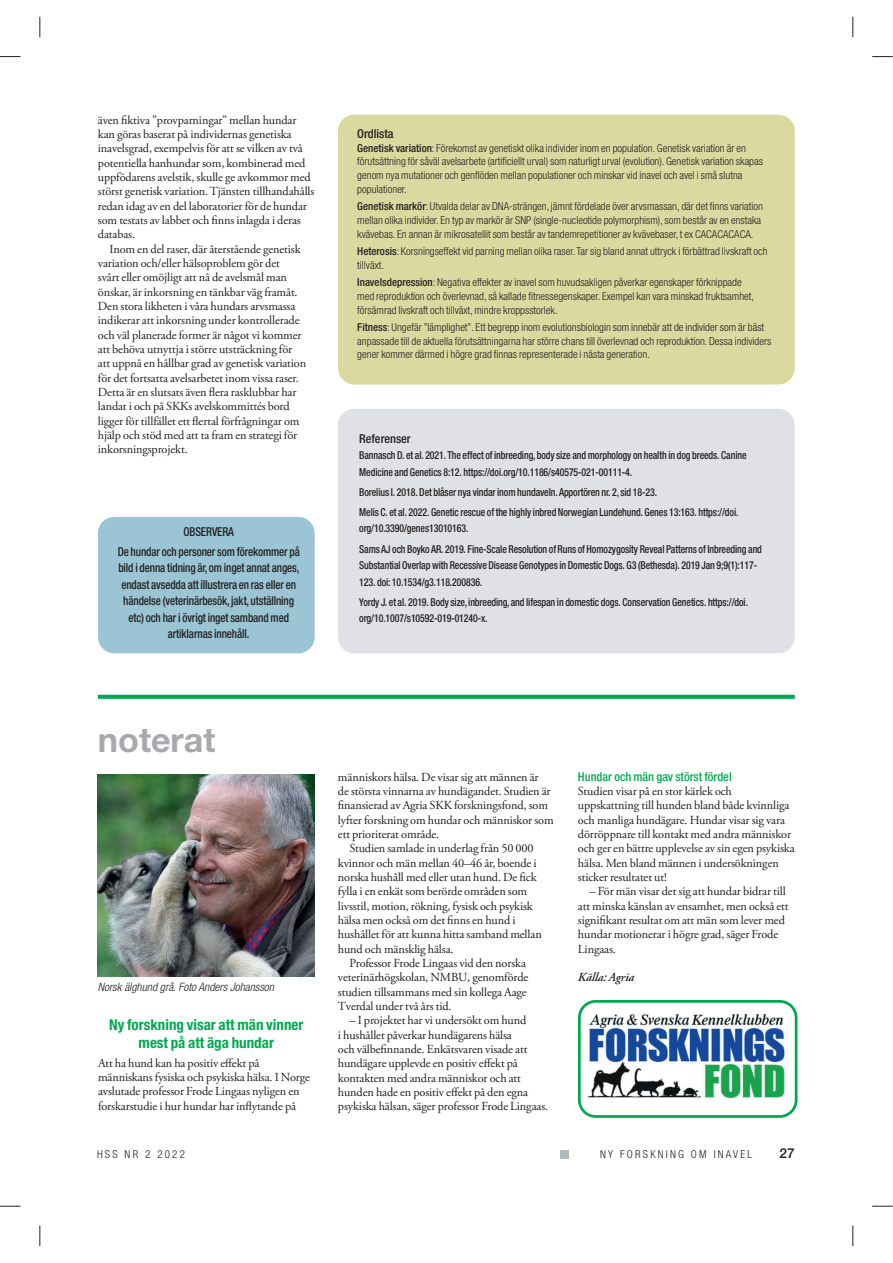
<style>
.page{position:relative;width:893px;height:1263px;background:#fff}
.page>*{position:absolute;margin:0;border:0;box-sizing:border-box;transform-origin:0 0}
.t1{font:700 34.2px "Helvetica Neue LT Std";color:#a8a9ad}
.t2{font:700 condensed 15px/18px "Helvetica Neue LT Std";color:#00a94e;text-align:center}
.t3{font:500 13.65px "Helvetica Neue LT Std";color:#231f20}
.t4{font:12.3px/14.4px "Adobe Garamond Pro";letter-spacing:-.01em;color:#231f20}
.t5{font:500 condensed 12.3px/16.4px "Helvetica Neue LT Std";letter-spacing:-.01em;color:#231f20;text-align:center;scale:.9 1}
.t6{font:500 condensed 12.3px "Helvetica Neue LT Std";color:#00a94e}
.t7{font:500 condensed 12.3px "Helvetica Neue LT Std";letter-spacing:-.01em;color:#231f20}
.t8{font:italic 600 12.3px "Adobe Garamond Pro";letter-spacing:-.01em;color:#231f20}
.t9{font:italic 300 condensed 11.55px "Helvetica Neue LT Std";color:#231f20}
.t10{font:300 condensed 10.95px/13.6px "Helvetica Neue LT Std";color:#231f20}
.t11{font:500 condensed 10.95px/16.4px "Helvetica Neue LT Std";letter-spacing:-.01em;color:#231f20;scale:.9 1}
.t12{font:300 condensed 10.95px "Helvetica Neue LT Std";letter-spacing:.2em;color:#231f20}
.s1{font-weight:500}
</style>
<div class="page">
<div style="left:338px;top:409px;width:457px;height:244px;background:#dfe1e4;border-radius:16px"></div>
<div style="left:338px;top:115px;width:457px;height:269px;background:#dad99f;border-radius:16px"></div>
<div style="left:98px;top:517px;width:217px;height:136px;background:#9bc5d4;border-radius:16px"></div>
<div style="left:560px;top:1150px;width:9px;height:8px;background:#b2b7bb"></div>
<div style="left:578px;top:1000px;width:219px;height:118px;border:3px solid #00a94e;border-radius:16px"></div>
<img style="left:587px;top:1014px;width:199px;height:84px">
<svg style="left:98px;top:695px;width:697px;height:4px;background:#0aac55"></svg>
<img style="left:98px;top:774px;width:217px;height:203px">
<svg style="left:0;top:56px;width:20px;height:1px"></svg>
<svg style="left:872px;top:56px;width:21px;height:1px"></svg>
<svg style="left:0;top:1206px;width:20px;height:1px"></svg>
<svg style="left:872px;top:1206px;width:21px;height:1px"></svg>
<svg style="left:40px;top:17px;width:1px;height:20px"></svg>
<svg style="left:40px;top:1226px;width:1px;height:20px"></svg>
<svg style="left:852px;top:17px;width:1px;height:20px"></svg>
<svg style="left:852px;top:1226px;width:1px;height:20px"></svg>
<p class="t4" style="left:98px;top:113px;width:218px">även fiktiva ”provparningar” mellan hundar kan göras baserat på individernas genetiska inavelsgrad, exempelvis för att se vilken av två potentiella hanhundar som, kombinerad med uppfödarens avelstik, skulle ge avkommor med störst genetisk variation. Tjänsten tillhandahålls redan idag av en del laboratorier för de hundar som testats av labbet och finns inlagda i deras databas.</p>
<p class="t4" style="left:98px;top:243px;width:210px;text-indent:12px">Inom en del raser, där återstående genetisk variation och/eller hälsoproblem gör det<br>svårt eller omöjligt att nå de avelsmål man önskar, är inkorsning en tänkbar väg framåt.<br>Den stora likheten i våra hundars arvsmassa indikerar att inkorsning under kontrollerade och väl planerade former är något vi kommer att behöva utnyttja i större utsträckning för att uppnå en hållbar grad av genetisk variation för det fortsatta avelsarbetet inom vissa raser.<br>Detta är en slutsats även flera rasklubbar har landat i och på SKKs avelskommittés bord ligger för tillfället ett flertal förfrågningar om hjälp och stöd med att ta fram en strategi för inkorsningsprojekt.</p>
<p class="t5" style="left:118px;top:522px;width:204px;line-height:20.2px">OBSERVERA<br>De hundar och personer som förekommer på</p>
<p class="t5" style="left:118px;top:561px;width:203px">bild i denna tidning är, om inget annat anges, endast avsedda att illustrera en ras eller en händelse (veterinärbesök, jakt, utställning etc) och har i övrigt inget samband med artiklarnas innehåll.</p>
<p class="t7" style="left:357px;top:129px;width:38px">Ordlista</p>
<p class="t10" style="left:357px;top:142px;width:407px"><span class="s1">Genetisk variation</span>: Förekomst av genetiskt olika individer inom en population. Genetisk variation är en förutsättning för såväl avelsarbete (artificiellt urval) som naturligt urval (evolution). Genetisk variation skapas genom nya mutationer och genflöden mellan populationer och minskar vid inavel och avel i små slutna populationer.</p>
<p class="t10" style="left:357px;top:201px;width:407px"><span class="s1">Genetisk markör</span>: Utvalda delar av DNA-strängen, jämnt fördelade över arvsmassan, där det finns variation mellan olika individer. En typ av markör är SNP (single-nucleotide polymorphism), som består av en enstaka kvävebas. En annan är mikrosatellit som består av tandemrepetitioner av kvävebaser, t ex CACACACACA.</p>
<p class="t10" style="left:357px;top:245px;width:412px"><span class="s1">Heterosis</span>: Korsningseffekt vid parning mellan olika raser. Tar sig bland annat uttryck i förbättrad livskraft och tillväxt.</p>
<p class="t10" style="left:357px;top:277px;width:398px"><span class="s1">Inavelsdepression</span>: Negativa effekter av inavel som huvudsakligen påverkar egenskaper förknippade med reproduktion och överlevnad, så kallade fitnessegenskaper. Exempel kan vara minskad fruktsamhet, försämrad livskraft och tillväxt, mindre kroppsstorlek.</p>
<p class="t10" style="left:357px;top:321px;width:415px"><span class="s1">Fitness</span>: Ungefär ”lämplighet”. Ett begrepp inom evolutionsbiologin som innebär att de individer som är bäst anpassade till de aktuella förutsättningarna har större chans till överlevnad och reproduktion. Dessa individers gener kommer därmed i högre grad finnas representerade i nästa generation.</p>
<p class="t7" style="left:359px;top:434px;width:53px">Referenser</p>
<p class="t11" style="left:359px;top:448px;width:432px">Bannasch D. et al. 2021. The effect of inbreeding, body size and morphology on health in dog breeds. Canine<br>Medicine and Genetics 8:12. https://doi.org/10.1186/s40575-021-00111-4.</p>
<p class="t11" style="left:359px;top:483px;width:423px;line-height:20.2px">Borelius I. 2018. Det blåser nya vindar inom hundaveln. Apportören nr. 2, sid 18-23.<br>Melis C. et al. 2022. Genetic rescue of the highly inbred Norwegian Lundehund. Genes 13:163. https://doi.</p>
<p class="t11" style="left:359px;top:519px;width:449px;line-height:20.2px">org/10.3390/genes13010163.<br>Sams AJ och Boyko AR. 2019. Fine-Scale Resolution of Runs of Homozygosity Reveal Patterns of Inbreeding and</p>
<p class="t11" style="left:359px;top:558px;width:444px">Substantial Overlap with Recessive Disease Genotypes in Domestic Dogs. G3 (Bethesda). 2019 Jan 9;9(1):117-<br>123. doi: 10.1534/g3.118.200836.</p>
<p class="t11" style="left:359px;top:595px;width:433px">Yordy J. et al. 2019. Body size, inbreeding, and lifespan in domestic dogs. Conservation Genetics. https://doi. org/10.1007/s10592-019-01240-x.</p>
<h1 class="t1" style="left:98px;top:720px;width:119px">noterat</h1>
<p class="t9" style="left:98px;top:983px;width:178px">Norsk älghund grå. Foto Anders Johansson</p>
<p class="t2" style="left:109px;top:1017px;width:196px">Ny forskning visar att män vinner mest på att äga hundar</p>
<p class="t4" style="left:98px;top:1057px;width:214px">Att ha hund kan ha positiv effekt på människans fysiska och psykiska hälsa. I Norge avslutade professor Frode Lingaas nyligen en forskarstudie i hur hundar har inflytande på</p>
<p class="t4" style="left:338px;top:771px;width:202px">människors hälsa. De visar sig att männen är</p>
<p class="t4" style="left:338px;top:785px;width:214px">de största vinnarna av hundägandet. Studien är</p>
<p class="t4" style="left:338px;top:799px;width:212px">finansierad av Agria SKK forskningsfond, som</p>
<p class="t4" style="left:338px;top:814px;width:217px">lyfter forskning om hundar och människor som</p>
<p class="t4" style="left:338px;top:828px;width:103px">ett prioriterat område.</p>
<p class="t4" style="left:349px;top:842px;width:186px">Studien samlade in underlag från 50 000</p>
<p class="t4" style="left:338px;top:857px;width:200px">kvinnor och män mellan 40–46 år, boende i</p>
<p class="t4" style="left:338px;top:871px;width:200px">norska hushåll med eller utan hund. De fick</p>
<p class="t4" style="left:338px;top:885px;width:191px">fylla i en enkät som berörde områden som</p>
<p class="t4" style="left:338px;top:900px;width:196px">livsstil, motion, rökning, fysisk och psykisk</p>
<p class="t4" style="left:338px;top:914px;width:179px">hälsa men också om det finns en hund i</p>
<p class="t4" style="left:338px;top:928px;width:205px">hushållet för att kunna hitta samband mellan</p>
<p class="t4" style="left:338px;top:943px;width:117px">hund och mänsklig hälsa.</p>
<p class="t4" style="left:349px;top:957px;width:178px">Professor Frode Lingaas vid den norska</p>
<p class="t4" style="left:338px;top:971px;width:192px">veterinärhögskolan, NMBU, genomförde</p>
<p class="t4" style="left:338px;top:986px;width:190px">studien tillsammans med sin kollega Aage</p>
<p class="t4" style="left:338px;top:1000px;width:115px">Tverdal under två års tid.</p>
<p class="t4" style="left:338px;top:1014px;width:212px;text-indent:12px">– I projektet har vi undersökt om hund<br>i hushållet påverkar hundägarens hälsa<br>och välbefinnande. Enkätsvaren visade att hundägare upplevde en positiv effekt på kontakten med andra människor och att hunden hade en positiv effekt på den egna psykiska hälsan, säger professor Frode Lingaas.</p>
<p class="t6" style="left:578px;top:772px;width:155px">Hundar och män gav störst fördel</p>
<p class="t4" style="left:578px;top:785px;width:218px">Studien visar på en stor kärlek och uppskattning till hunden bland både kvinnliga och manliga hundägare. Hundar visar sig vara dörröppnare till kontakt med andra människor och ger en bättre upplevelse av sin egen psykiska hälsa. Men bland männen i undersökningen sticker resultatet ut!</p>
<p class="t4" style="left:578px;top:885px;width:212px;text-indent:12px">– För män visar det sig att hundar bidrar till att minska känslan av ensamhet, men också ett signifikant resultat om att män som lever med hundar motionerar i högre grad, säger Frode Lingaas.</p>
<p class="t8" style="left:578px;top:973px;width:58px">Källa: Agria</p>
<p class="t12" style="left:97px;top:1150px;width:89px">HSS NR 2 2022</p>
<p class="t3" style="left:779px;top:1145px;width:17px">27</p>
<p class="t12" style="left:600px;top:1150px;width:153px">NY FORSKNING OM INAVEL</p>
</div>
